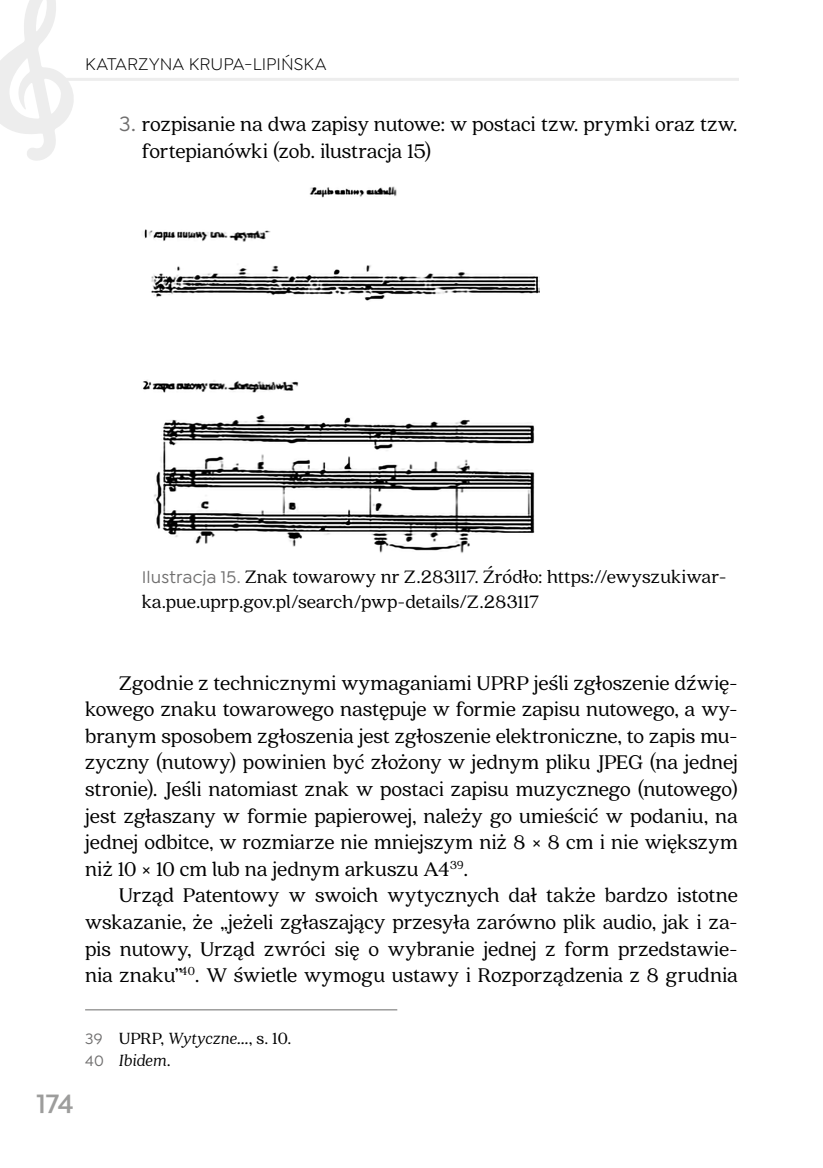
<style>
.page{position:relative;width:823px;height:1168px;background:#fff}
.page>*{position:absolute;margin:0;border:0;box-sizing:border-box;transform-origin:0 0}
.t1{font:600 28px "Isidora Sans";color:#9d9d9c}
.t2{font:22px/26.6px "Quincy CF";letter-spacing:-.005em;color:#000;text-align:justify}
.t3{font:20px/24.6px "Quincy CF";letter-spacing:-.005em;color:#000}
.t4{font:italic 18px/22.4px "Quincy CF";color:#000}
.t5{font:18px "Isidora Sans";letter-spacing:.005em;color:#000}
.s1{font-family:"Isidora Sans";font-weight:500;color:#706f6f}
.s2{font-family:"Isidora Sans";font-weight:500;font-size:18px;color:#706f6f}
.s3{font-family:"Isidora Sans";font-weight:500;font-style:normal;font-size:16px;color:#706f6f}
.s4{font-style:normal}
</style>
<div class="page">
<svg style="left:0;top:0;width:74px;height:161px"></svg>
<hr style="left:63px;top:78px;width:675px;height:3px;background:#ededed">
<hr style="left:85px;top:1009px;width:312px;height:1px;background:#9d9d9c">
<img style="left:142px;top:186px;width:397px;height:367px">
<p class="t5" style="left:85px;top:54px;width:241px">KATARZYNA KRUPA-LIPIŃSKA</p>
<p class="t2" style="left:142px;top:111px;width:597px;text-indent:-23px"><span class="s1">3.</span> rozpisanie na dwa zapisy nutowe: w postaci tzw. prymki oraz tzw. fortepianówki (zob. ilustracja 15)</p>
<p class="t3" style="left:142px;top:565px;width:586px"><span class="s2">Ilustracja 15.</span> Znak towarowy nr Z.283117. Źródło: https://ewyszukiwar&shy;ka.pue.uprp.gov.pl/search/pwp-details/Z.283117</p>
<p class="t2" style="left:85px;top:670px;width:654px;text-indent:34px">Zgodnie z technicznymi wymaganiami UPRP jeśli zgłoszenie dźwię&shy;kowego znaku towarowego następuje w formie zapisu nutowego, a wy&shy;branym sposobem zgłoszenia jest zgłoszenie elektroniczne, to zapis mu&shy;zyczny (nutowy) powinien być złożony w jednym pliku JPEG (na jednej stronie). Jeśli natomiast znak w postaci zapisu muzycznego (nutowego) jest zgłaszany w formie papierowej, należy go umieścić w podaniu, na jednej odbitce, w rozmiarze nie mniejszym niż 8 × 8 cm i nie większym niż 10 × 10 cm lub na jednym arkuszu A4<sup>39</sup>.</p>
<p class="t2" style="left:85px;top:883px;width:654px;text-indent:34px">Urząd Patentowy w swoich wytycznych dał także bardzo istotne wskazanie, że „jeżeli zgłaszający przesyła zarówno plik audio, jak i za&shy;pis nutowy, Urząd zwróci się o wybranie jednej z form przedstawie&shy;nia znaku”<sup>40</sup>. W świetle wymogu ustawy i Rozporządzenia z 8 grudnia</p>
<p class="t1" style="left:37px;top:1088px;width:39px">174</p>
<p class="t4" style="left:85px;top:1026px;width:208px"><span class="s3">39</span> <span class="s4">UPRP,</span> Wytyczne…<span class="s4">, s. 10.<br></span><span class="s3">40</span> Ibidem<span class="s4">.</span></p>
</div>
